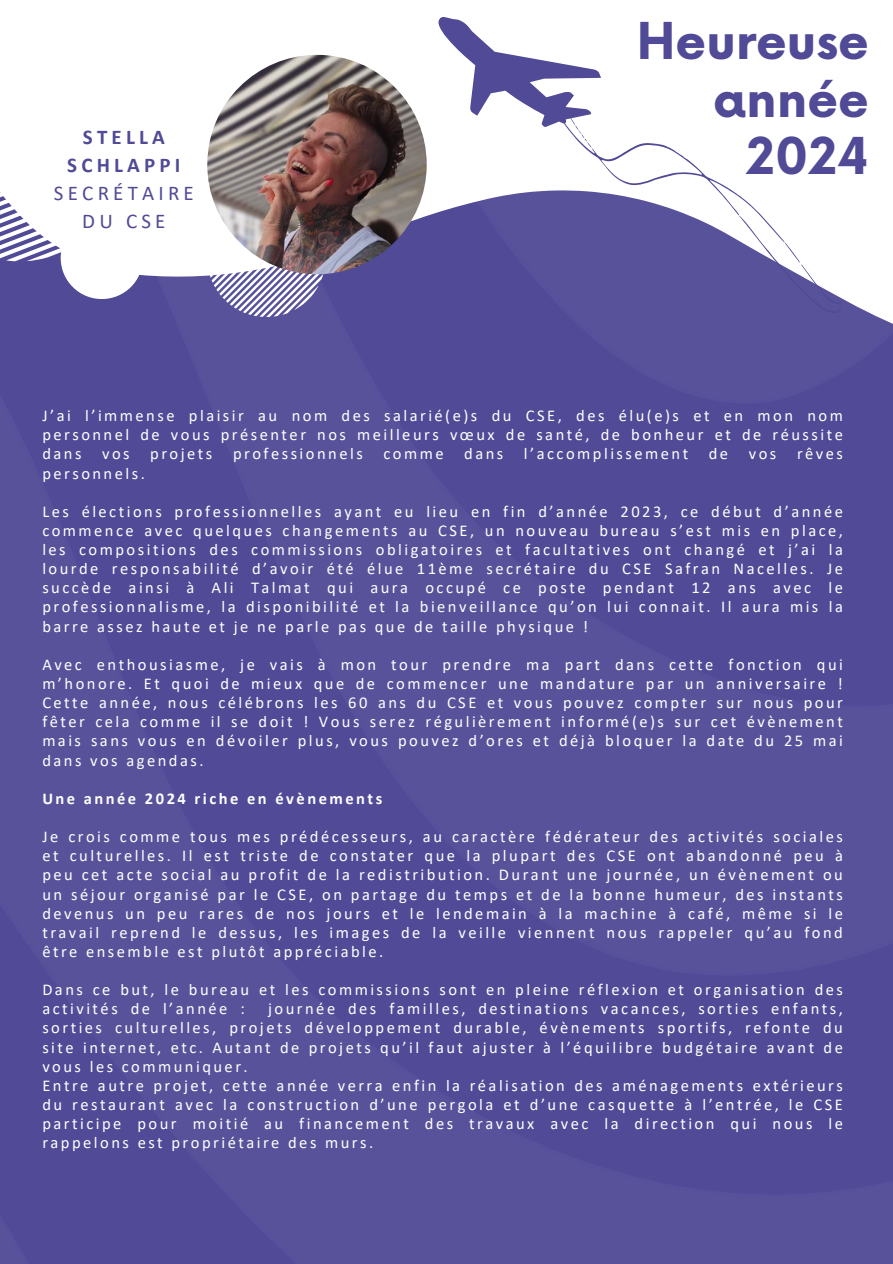
<style>
.page{position:relative;width:893px;height:1264px;background:#fff}
.page>*{position:absolute;margin:0;border:0;box-sizing:border-box;transform-origin:0 0}
.t1{font:700 49.5px/57.3px "Now";color:#504a97;text-align:right}
.t2{font:21px/28.2px "Calibri";letter-spacing:.2em;color:#504a97;text-align:center}
.t3{font:16.5px/19.2px "Calibri";letter-spacing:.15em;color:#fff;text-align:justify}
.t4{font:700 16.5px "Calibri";letter-spacing:.15em;color:#fff}
.s1{font-weight:700}
</style>
<div class="page">
<div style="left:0;top:725px;width:892px;height:538px;background:#58529b"></div>
<div style="left:0;top:55px;width:892px;height:670px;background:#504a97"></div>
<svg style="left:406px;top:17px;width:449px;height:300px"></svg>
<svg style="left:0;top:54px;width:325px;height:263px"></svg>
<img style="left:207px;top:55px;width:219px;height:219px;border-radius:50%">
<p class="t2" style="left:54px;top:124px;width:141px"><span class="s1">STELLA<br>SCHLAPPI<br></span>SECRÉTAIRE<br>DU CSE</p>
<p class="t1" style="left:637px;top:16px;width:233px">Heureuse année<br>2024</p>
<p class="t3" style="left:42px;top:407px;width:802px">J’ai l’immense plaisir au nom des salarié(e)s du CSE, des élu(e)s et en mon nom personnel de vous présenter nos meilleurs vœux de santé, de bonheur et de réussite dans vos projets professionnels comme dans l’accomplissement</p>
<p class="t3" style="left:708px;top:445px;width:136px">de vos rêves</p>
<p class="t3" style="left:42px;top:465px;width:104px">personnels.</p>
<h1 class="t3" style="left:42px;top:503px;width:802px">Les élections professionnelles ayant eu lieu en fin d’année 2023, ce début d’année commence avec quelques changements au CSE, un nouveau bureau s’est mis en place, les compositions des commissions obligatoires et facultatives ont changé et j’ai la lourde responsabilité d’avoir été élue 11ème secrétaire du CSE Safran Nacelles. Je succède ainsi à Ali Talmat qui aura occupé ce poste pendant 12 ans avec le professionnalisme, la disponibilité et la bienveillance qu’on lui connait. Il aura mis la barre assez haute et je ne parle pas que de taille physique !</h1>
<p class="t3" style="left:42px;top:656px;width:802px">Avec enthousiasme, je vais à mon tour prendre ma part dans cette fonction qui m’honore. Et quoi de mieux que de commencer une mandature par un anniversaire !<br>Cette année, nous célébrons les 60 ans du CSE et vous pouvez compter sur nous pour fêter cela comme il se doit ! Vous serez régulièrement informé(e)s sur cet évènement mais sans vous en dévoiler plus, vous pouvez d’ores et déjà bloquer la date du 25 mai dans vos agendas.</p>
<h2 class="t4" style="left:42px;top:791px;width:341px">Une année 2024 riche en évènements</h2>
<p class="t3" style="left:42px;top:828px;width:802px">Je crois comme tous mes prédécesseurs, au caractère fédérateur des activités sociales et culturelles. Il est triste de constater que la plupart des CSE ont abandonné peu à peu cet acte social au profit de la redistribution. Durant une journée, un évènement ou un séjour organisé par le CSE, on partage du temps et de la bonne humeur, des instants devenus un peu rares de nos jours et le lendemain à la machine à café, même si le travail reprend le dessus, les images de la veille viennent nous rappeler qu’au fond être ensemble est plutôt appréciable.</p>
<p class="t3" style="left:42px;top:981px;width:802px">Dans ce but, le bureau et les commissions sont en pleine réflexion et organisation des activités de l’année :</p>
<p class="t3" style="left:42px;top:1000px;width:802px;text-indent:226px">journée des familles, destinations vacances, sorties enfants, sorties culturelles, projets développement durable, évènements sportifs, refonte du site internet, etc. Autant de projets qu’il faut ajuster à l’équilibre budgétaire avant de vous les communiquer.</p>
<h3 class="t3" style="left:42px;top:1077px;width:802px">Entre autre projet, cette année verra enfin la réalisation des aménagements extérieurs du restaurant avec la construction d’une pergola et d’une casquette à l’entrée, le CSE participe pour moitié au financement des travaux avec la direction qui nous le rappelons est propriétaire des murs.</h3>
</div>
